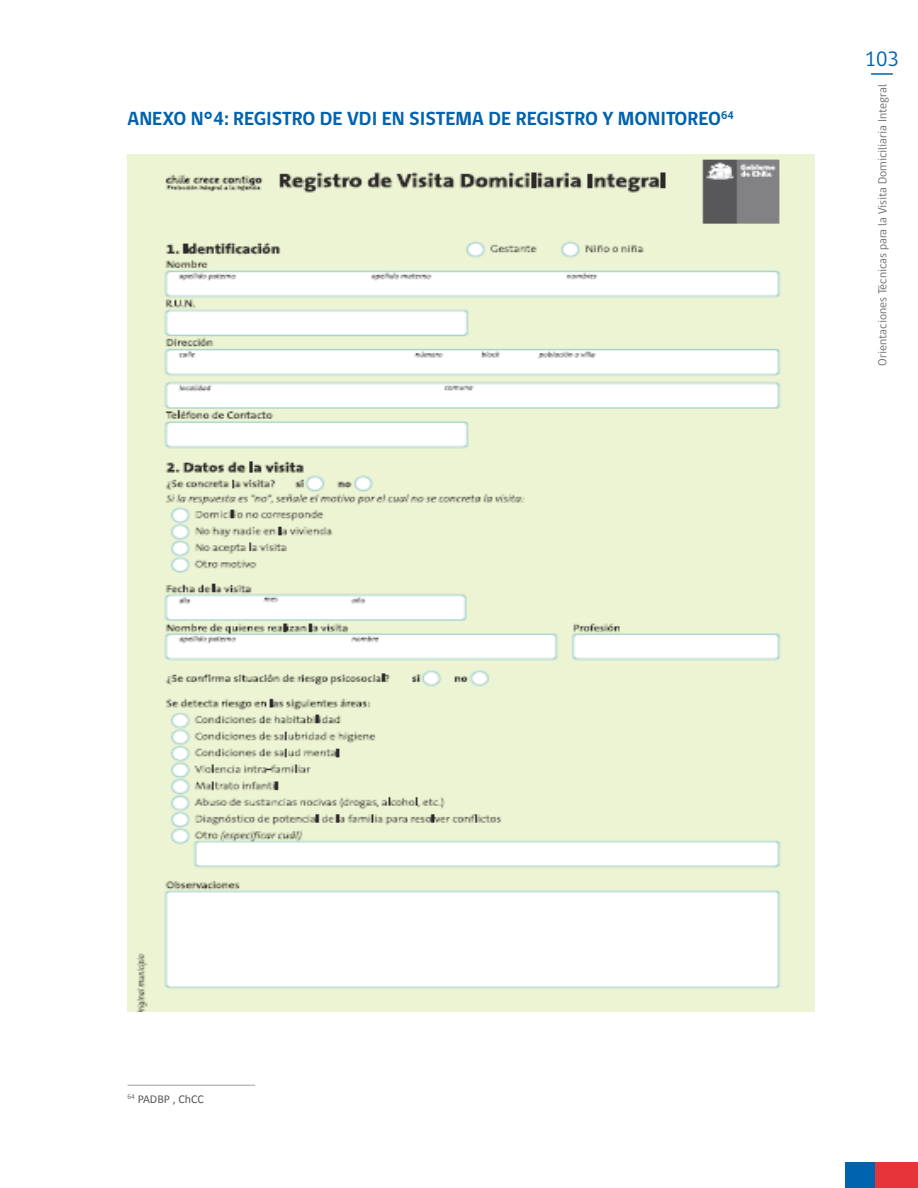
<style>
.page{position:relative;width:918px;height:1188px;background:#fff}
.page>*{position:absolute;margin:0;border:0;box-sizing:border-box;transform-origin:0 0}
.t1{font:21.3px "gob CL";color:#0063af}
.t2{font:700 19.5px "gob CL";color:#0063af}
.t3{font:12px "gob CL";color:#706f6f}
.t4{font:12px "Calibri";color:#575756}
</style>
<div class="page">
<hr style="left:871px;top:73px;width:22px;height:2px;background:#0063af">
<div style="left:845px;top:1162px;width:30px;height:26px;background:#0063af"></div>
<div style="left:875px;top:1162px;width:43px;height:26px;background:#e73439"></div>
<img style="left:128px;top:155px;width:687px;height:857px">
<hr style="left:128px;top:1085px;width:127px;height:1px;background:#9d9d9c">
<h2 class="t2" style="left:128px;top:105px;width:608px">ANEXO N°4: REGISTRO DE VDI EN SISTEMA DE REGISTRO Y MONITOREO<sup>64</sup></h2>
<h1 class="t1" style="left:865px;top:44px;width:36px">103</h1>
<p class="t3" style="left:874px;top:366px;width:283px;rotate:-90deg">Orientaciones Técnicas para la Visita Domiciliaria Integral</p>
<p class="t4" style="left:128px;top:1091px;width:78px"><sup>64</sup> PADBP , ChCC</p>
</div>
